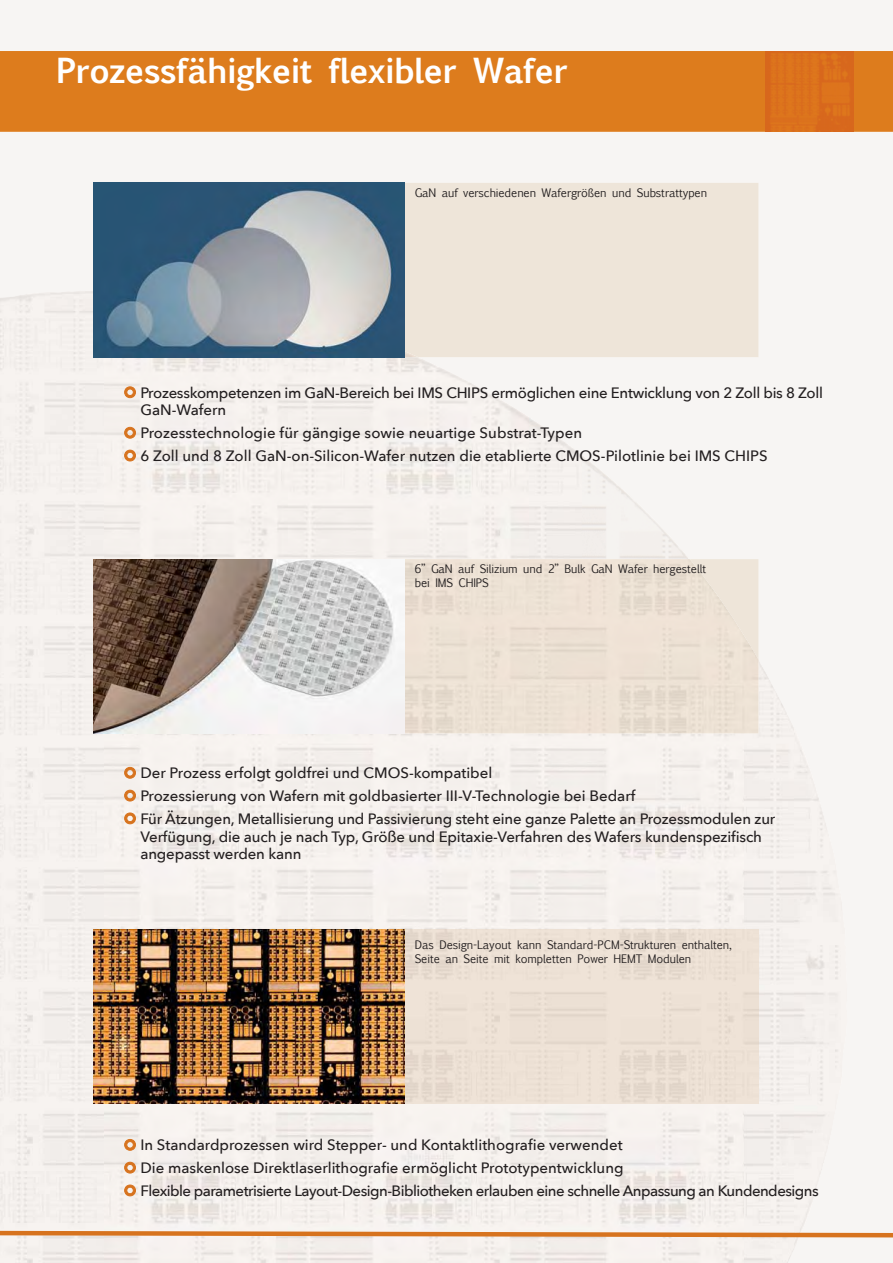
<style>
.page{position:relative;width:893px;height:1263px;background:#fff}
.page>*{position:absolute;margin:0;border:0;box-sizing:border-box;transform-origin:0 0}
.t1{font:700 33px "Euphemia UCAS";letter-spacing:-.025em;color:#fff}
.t2{font:500 15px/22.8px "Avenir Next";letter-spacing:-.01em;color:#231f20}
.t3{font:11.25px/13.5px "Euphemia UCAS";letter-spacing:-.01em;color:#231f20}
</style>
<div class="page">
<div style="left:0;top:0;width:892px;height:1263px;background:#f7f5f3"></div>
<div style="left:0;top:290px;width:104px;height:973px;background:#f4f0ed"></div>
<img style="left:104px;top:357px;width:426px;height:202px">
<img style="left:529px;top:415px;width:54px;height:144px">
<img style="left:582px;top:453px;width:54px;height:106px">
<img style="left:635px;top:498px;width:55px;height:61px">
<img style="left:743px;top:652px;width:53px;height:611px">
<img style="left:104px;top:733px;width:639px;height:196px">
<div style="left:794px;top:727px;width:54px;height:522px;background:#f7f3f0"></div>
<img style="left:104px;top:1103px;width:639px;height:160px">
<div style="left:0;top:51px;width:892px;height:81px;background:#dd7c1d"></div>
<img style="left:765px;top:51px;width:88px;height:81px">
<div style="left:404px;top:183px;width:354px;height:174px;background:#eee5d9"></div>
<img style="left:404px;top:290px;width:14px;height:67px">
<img style="left:404px;top:929px;width:354px;height:174px">
<svg style="left:689px;top:556px;width:69px;height:3px"></svg>
<img style="left:404px;top:559px;width:354px;height:174px">
<img style="left:94px;top:183px;width:310px;height:174px">
<img style="left:94px;top:559px;width:310px;height:174px">
<img style="left:94px;top:929px;width:310px;height:174px">
<svg style="left:0;top:1231px;width:892px;height:6px;background:#de9353"></svg>
<svg style="left:125px;top:387px;width:10px;height:11px"></svg>
<svg style="left:125px;top:427px;width:10px;height:11px"></svg>
<svg style="left:125px;top:450px;width:10px;height:11px"></svg>
<svg style="left:125px;top:767px;width:10px;height:11px"></svg>
<svg style="left:125px;top:790px;width:10px;height:11px"></svg>
<svg style="left:125px;top:813px;width:10px;height:11px"></svg>
<svg style="left:125px;top:1139px;width:10px;height:11px"></svg>
<svg style="left:125px;top:1162px;width:10px;height:11px"></svg>
<svg style="left:125px;top:1185px;width:10px;height:11px"></svg>
<h1 class="t1" style="left:56px;top:47px;width:513px">Prozessfähigkeit flexibler Wafer</h1>
<p class="t3" style="left:415px;top:185px;width:294px">GaN auf verschiedenen Wafergrößen und Substrattypen</p>
<p class="t2" style="left:140px;top:384px;width:684px;line-height:17.7px">Prozesskompetenzen im GaN-Bereich bei IMS CHIPS ermöglichen eine Entwicklung von 2 Zoll bis 8 Zoll<br>GaN-Wafern</p>
<p class="t2" style="left:140px;top:422px;width:628px">Prozesstechnologie für gängige sowie neuartige Substrat-Typen<br>6 Zoll und 8 Zoll GaN-on-Silicon-Wafer nutzen die etablierte CMOS-Pilotlinie bei IMS CHIPS</p>
<p class="t3" style="left:415px;top:562px;width:293px">6” GaN auf Silizium und 2” Bulk GaN Wafer hergestellt bei IMS CHIPS</p>
<p class="t2" style="left:140px;top:762px;width:636px">Der Prozess erfolgt goldfrei und CMOS-kompatibel<br>Prozessierung von Wafern mit goldbasierter III-V-Technologie bei Bedarf<br>Für Ätzungen, Metallisierung und Passivierung steht eine ganze Palette an Prozessmodulen zur</p>
<p class="t2" style="left:140px;top:828px;width:623px;line-height:17.7px">Verfügung, die auch je nach Typ, Größe und Epitaxie-Verfahren des Wafers kundenspezifisch angepasst werden kann</p>
<p class="t3" style="left:415px;top:938px;width:318px">Das Design-Layout kann Standard-PCM-Strukturen enthalten,<br>Seite an Seite mit kompletten Power HEMT Modulen</p>
<p class="t2" style="left:140px;top:1134px;width:679px">In Standardprozessen wird Stepper- und Kontaktlithografie verwendet<br>Die maskenlose Direktlaserlithografie ermöglicht Prototypentwicklung<br>Flexible parametrisierte Layout-Design-Bibliotheken erlauben eine schnelle Anpassung an Kundendesigns</p>
</div>
